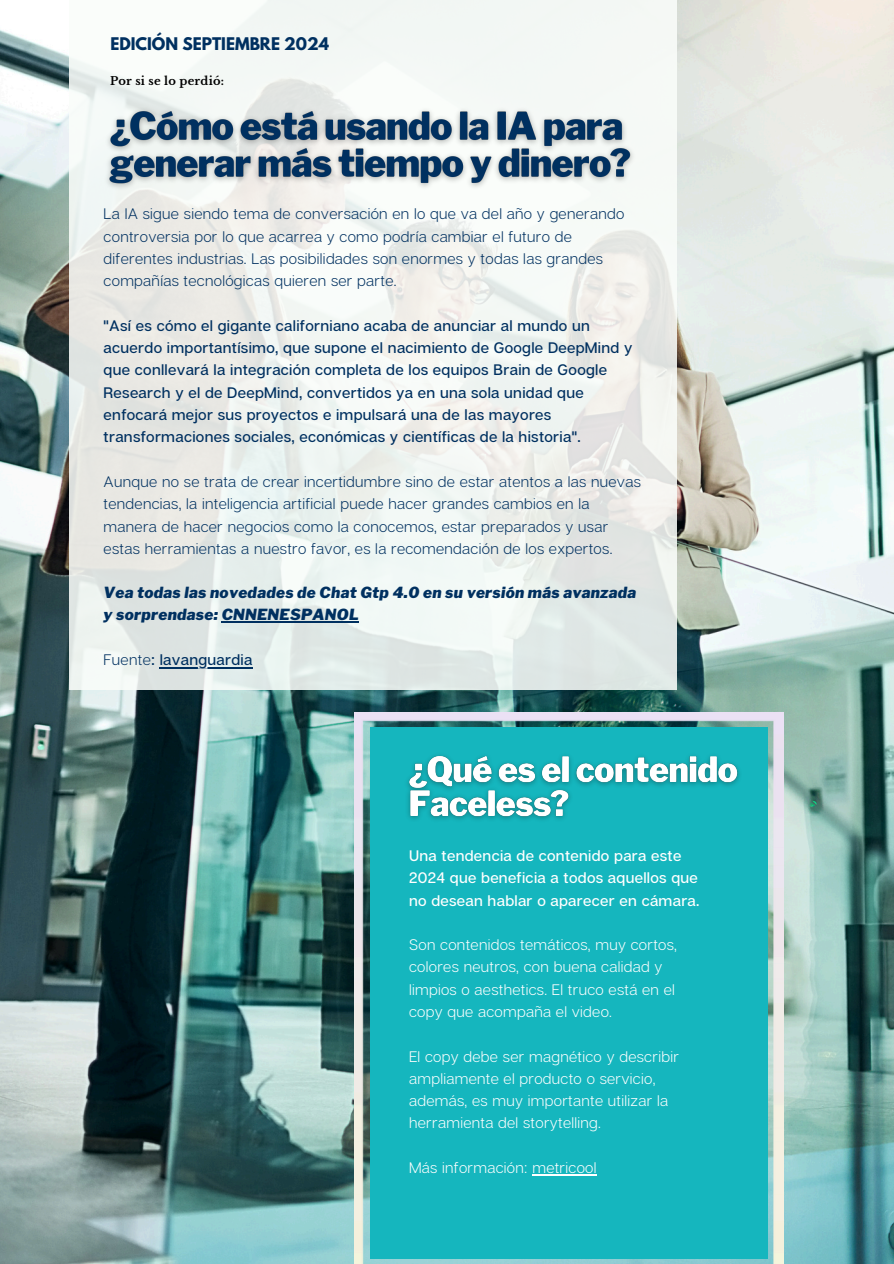
<style>
.page{position:relative;width:894px;height:1264px;background:#fff}
.page>*{position:absolute;margin:0;border:0;box-sizing:border-box;transform-origin:0 0}
.t1{font:700 15.45px "League Spartan";color:#003060}
.t2{font:300 15.3px/22.4px "Articulat CF";letter-spacing:.02em;color:#003060}
.t3{font:500 15.3px/22.4px "Articulat CF";letter-spacing:.02em;color:#003060}
.t4{font:300 15.3px/22.4px "Articulat CF";letter-spacing:.02em;color:#fff}
.t5{font:500 15.3px/22.4px "Articulat CF";letter-spacing:.02em;color:#fff}
.t6{font:italic 900 15.3px/22.4px "Libre Franklin";letter-spacing:.02em;color:#003060}
.t7{font:700 11.4px "Libre Baskerville";letter-spacing:.02em;color:#000}
.s1{font-weight:300}
</style>
<div class="page">
<img style="left:0;top:0;width:893px;height:1263px">
<svg style="left:69px;top:0;width:607px;height:689px;fill:#eff3f0"></svg>
<img style="left:355px;top:712px;width:428px;height:551px">
<hr style="left:222px;top:621px;width:137px;height:2px;background:#003060">
<hr style="left:160px;top:666px;width:93px;height:2px;background:#003060">
<div style="left:371px;top:727px;width:396px;height:531px;background:#15b6be"></div>
<img style="left:99px;top:103px;width:541px;height:91px">
<img style="left:407px;top:755px;width:333px;height:65px">
<hr style="left:532px;top:1174px;width:64px;height:1px;background:#fff">
<p class="t1" style="left:110px;top:36px;width:220px">EDICIÓN SEPTIEMBRE 2024</p>
<h4 class="t7" style="left:110px;top:74px;width:115px">Por si se lo perdió:</h4>
<h2 class="t2" style="left:104px;top:202px;width:522px">La IA sigue siendo tema de conversación en lo que va del año y generando controversia por lo que acarrea y como podría cambiar el futuro de diferentes industrias. Las posibilidades son enormes y todas las grandes compañías tecnológicas quieren ser parte.</h2>
<h4 class="t3" style="left:104px;top:314px;width:530px">"Así es cómo el gigante californiano acaba de anunciar al mundo un acuerdo importantísimo, que supone el nacimiento de Google DeepMind y que conllevará la integración completa de los equipos Brain de Google Research y el de DeepMind, convertidos ya en una sola unidad que enfocará mejor sus proyectos e impulsará una de las mayores transformaciones sociales, económicas y científicas de la historia".</h4>
<h3 class="t2" style="left:104px;top:470px;width:538px">Aunque no se trata de crear incertidumbre sino de estar atentos a las nuevas tendencias, la inteligencia artificial puede hacer grandes cambios en la manera de hacer negocios como la conocemos, estar preparados y usar estas herramientas a nuestro favor, es la recomendación de los expertos.</h3>
<h4 class="t6" style="left:104px;top:581px;width:534px">Vea todas las novedades de Chat Gtp 4.0 en su versión más avanzada y sorprendase: CNNENESPANOL</h4>
<h3 class="t3" style="left:104px;top:648px;width:150px"><span class="s1">Fuente</span>: lavanguardia</h3>
<p class="t5" style="left:409px;top:844px;width:292px">Una tendencia de contenido para este<br>2024 que beneficia a todos aquellos que no desean hablar o aparecer en cámara.</p>
<h3 class="t4" style="left:409px;top:933px;width:269px">Son contenidos temáticos, muy cortos, colores neutros, con buena calidad y limpios o aesthetics. El truco está en el copy que acompaña el video.</h3>
<h4 class="t4" style="left:409px;top:1044px;width:271px">El copy debe ser magnético y describir ampliamente el producto o servicio, además, es muy importante utilizar la herramienta del storytelling.</h4>
<h4 class="t4" style="left:409px;top:1156px;width:189px">Más información: metricool</h4>
</div>
